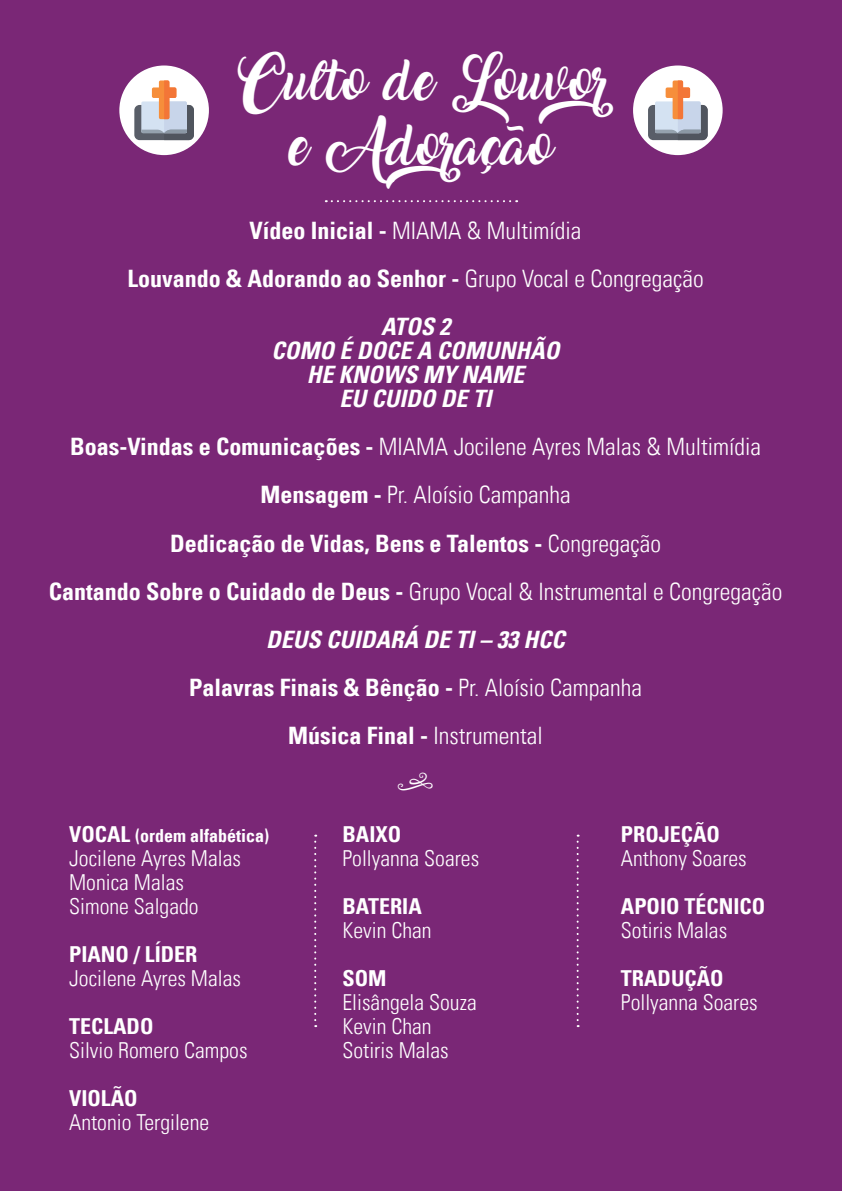
<style>
.page{position:relative;width:842px;height:1191px;background:#7a2776}
.page>*{position:absolute;margin:0;border:0;box-sizing:border-box;transform-origin:0 0}
.t1{font:36px "Amarillo";color:#fff}
.t2{font:300 condensed 24px "Univers LT";color:#fff}
.t3{font:700 condensed 24px "Univers LT";color:#fff}
.t4{font:italic 700 condensed 24px "Univers LT";color:#fff}
.t5{font:300 condensed 22px "Univers LT";color:#fff}
.t6{font:700 condensed 22px "Univers LT";color:#fff}
.t7{font:700 condensed 18px "Univers LT";color:#fff}
.s1{font-weight:700}
.s2{font-weight:300}
.s3{font-size:22px}
</style>
<div class="page">
<svg style="left:314px;top:834px;width:2px;height:193px"></svg>
<svg style="left:577px;top:834px;width:2px;height:193px"></svg>
<svg style="left:326px;top:200px;width:184px;height:2px"></svg>
<div style="left:119px;top:65px;width:90px;height:90px;background:#fff;border-radius:50%"></div>
<div style="left:134px;top:105px;width:60px;height:35px;background:#595e68;border-radius:5px"></div>
<svg style="left:141px;top:80px;width:53px;height:60px"></svg>
<div style="left:633px;top:65px;width:90px;height:90px;background:#fff;border-radius:50%"></div>
<div style="left:648px;top:105px;width:60px;height:35px;background:#595e68;border-radius:5px"></div>
<svg style="left:655px;top:80px;width:53px;height:60px"></svg>
<p class="t1" style="left:235px;top:67px;width:434px">Culto de Louvor</p>
<p class="t1" style="left:289px;top:131px;width:266px">e Adoração</p>
<p class="t2" style="left:250px;top:216px;width:333px"><span class="s1">Vídeo Inicial -</span> MIAMA &amp; Multimídia</p>
<p class="t3" style="left:127px;top:264px;width:578px">Louvando &amp; Adorando ao Senhor - <span class="s2">Grupo Vocal e Congregação</span></p>
<p class="t4" style="left:381px;top:312px;width:71px">ATOS 2</p>
<p class="t4" style="left:272px;top:336px;width:289px">COMO É DOCE A COMUNHÃO</p>
<p class="t4" style="left:307px;top:360px;width:219px">HE KNOWS MY NAME</p>
<p class="t4" style="left:340px;top:384px;width:153px">EU CUIDO DE TI</p>
<p class="t2" style="left:70px;top:432px;width:692px"><span class="s1">Boas-Vindas e Comunicações -</span> MIAMA Jocilene Ayres Malas &amp; Multimídia</p>
<p class="t2" style="left:260px;top:480px;width:312px"><span class="s1">Mensagem -</span> Pr. Aloísio Campanha</p>
<p class="t3" style="left:170px;top:528px;width:492px">Dedicação de Vidas, Bens e Talentos - <span class="s2">Congregação</span></p>
<p class="t2" style="left:49px;top:576px;width:735px"><span class="s1">Cantando Sobre o Cuidado de Deus -</span> Grupo Vocal &amp; Instrumental e Congregação</p>
<p class="t4" style="left:266px;top:624px;width:300px">DEUS CUIDARÁ DE TI – 33 HCC</p>
<p class="t3" style="left:189px;top:672px;width:454px">Palavras Finais &amp; Bênção - <span class="s2">Pr. Aloísio Campanha</span></p>
<p class="t3" style="left:288px;top:720px;width:256px">Música Final - <span class="s2">Instrumental</span></p>
<p class="t7" style="left:69px;top:824px;width:202px"><span class="s3">VOCAL</span> (ordem alfabética)</p>
<p class="t5" style="left:69px;top:844px;width:173px">Jocilene Ayres Malas</p>
<p class="t5" style="left:69px;top:868px;width:116px">Monica Malas</p>
<p class="t5" style="left:69px;top:892px;width:131px">Simone Salgado</p>
<p class="t6" style="left:69px;top:940px;width:130px">PIANO / LÍDER</p>
<p class="t5" style="left:69px;top:964px;width:173px">Jocilene Ayres Malas</p>
<p class="t6" style="left:69px;top:1012px;width:86px">TECLADO</p>
<p class="t5" style="left:69px;top:1036px;width:180px">Silvio Romero Campos</p>
<p class="t6" style="left:69px;top:1084px;width:70px">VIOLÃO</p>
<p class="t5" style="left:69px;top:1108px;width:142px">Antonio Tergilene</p>
<p class="t6" style="left:342px;top:820px;width:60px">BAIXO</p>
<p class="t5" style="left:342px;top:844px;width:138px">Pollyanna Soares</p>
<p class="t6" style="left:342px;top:892px;width:81px">BATERIA</p>
<p class="t5" style="left:342px;top:916px;width:91px">Kevin Chan</p>
<p class="t6" style="left:342px;top:964px;width:46px">SOM</p>
<p class="t5" style="left:342px;top:988px;width:136px">Elisângela Souza</p>
<p class="t5" style="left:342px;top:1012px;width:91px">Kevin Chan</p>
<p class="t5" style="left:342px;top:1036px;width:108px">Sotiris Malas</p>
<p class="t6" style="left:621px;top:820px;width:101px">PROJEÇÃO</p>
<p class="t5" style="left:621px;top:844px;width:127px">Anthony Soares</p>
<p class="t6" style="left:621px;top:892px;width:146px">APOIO TÉCNICO</p>
<p class="t5" style="left:621px;top:916px;width:108px">Sotiris Malas</p>
<p class="t6" style="left:621px;top:964px;width:104px">TRADUÇÃO</p>
<p class="t5" style="left:621px;top:988px;width:138px">Pollyanna Soares</p>
</div>
